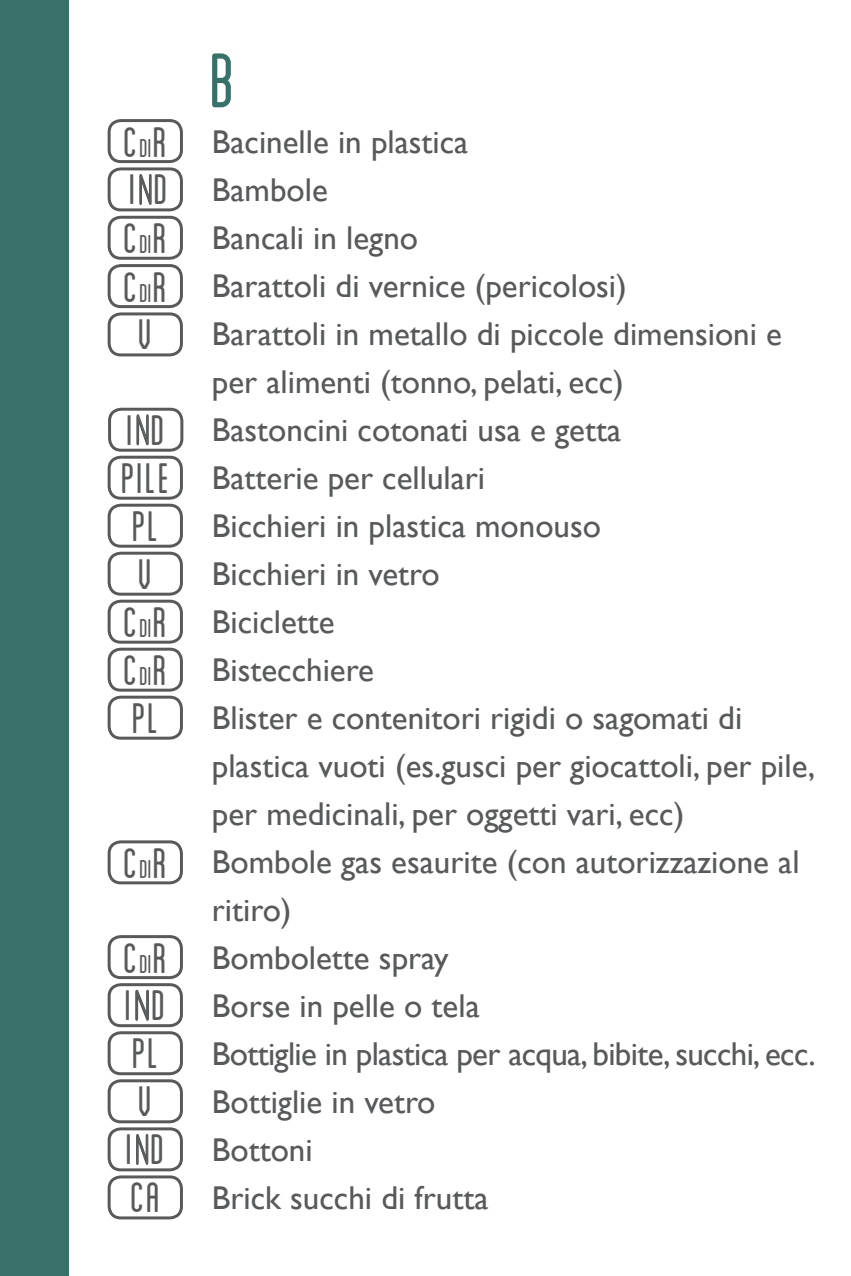
<style>
.page{position:relative;width:851px;height:1276px;background:#fff}
.page>*{position:absolute;margin:0;border:0;box-sizing:border-box;transform-origin:0 0}
.t1{font:condensed 81px "Blanch";color:#387167}
.t2{font:condensed 44.7px/96.6px "Blanch";letter-spacing:.05em;color:#58595b}
.t3{font:33px/48px "Gill Sans";color:#58595b}
.s1{font-size:27px}
.s2{font-family:"Gotham Rounded";font-stretch:normal;font-size:42px}
</style>
<div class="page">
<div style="left:0;top:0;width:68px;height:1276px;background:#387167"></div>
<svg style="left:139px;top:174px;width:13px;height:31px"></svg>
<div style="left:108px;top:167px;width:75px;height:44px;border:3px solid #58595b;border-radius:12px"></div>
<div style="left:108px;top:504px;width:75px;height:44px;border:3px solid #58595b;border-radius:12px"></div>
<svg style="left:135px;top:989px;width:14px;height:32px"></svg>
<div style="left:108px;top:983px;width:75px;height:44px;border:3px solid #58595b;border-radius:12px"></div>
<svg style="left:136px;top:1134px;width:13px;height:31px"></svg>
<div style="left:108px;top:1127px;width:75px;height:44px;border:3px solid #58595b;border-radius:12px"></div>
<svg style="left:136px;top:414px;width:13px;height:32px"></svg>
<div style="left:108px;top:408px;width:75px;height:44px;border:3px solid #58595b;border-radius:12px"></div>
<div style="left:108px;top:312px;width:75px;height:44px;border:3px solid #58595b;border-radius:12px"></div>
<div style="left:108px;top:552px;width:75px;height:43px;border:3px solid #58595b;border-radius:12px"></div>
<div style="left:108px;top:1079px;width:75px;height:44px;border:3px solid #58595b;border-radius:12px"></div>
<div style="left:108px;top:695px;width:75px;height:44px;border:3px solid #58595b;border-radius:12px"></div>
<div style="left:108px;top:1031px;width:75px;height:44px;border:3px solid #58595b;border-radius:12px"></div>
<div style="left:108px;top:456px;width:75px;height:44px;border:3px solid #58595b;border-radius:12px"></div>
<div style="left:108px;top:119px;width:75px;height:44px;border:3px solid #58595b;border-radius:12px"></div>
<div style="left:108px;top:216px;width:75px;height:44px;border:3px solid #58595b;border-radius:12px"></div>
<div style="left:108px;top:264px;width:75px;height:44px;border:3px solid #58595b;border-radius:12px"></div>
<div style="left:108px;top:840px;width:75px;height:44px;border:3px solid #58595b;border-radius:12px"></div>
<div style="left:108px;top:935px;width:75px;height:44px;border:3px solid #58595b;border-radius:12px"></div>
<div style="left:108px;top:599px;width:75px;height:44px;border:3px solid #58595b;border-radius:12px"></div>
<div style="left:108px;top:647px;width:75px;height:44px;border:3px solid #58595b;border-radius:12px"></div>
<div style="left:108px;top:1175px;width:75px;height:44px;border:3px solid #58595b;border-radius:12px"></div>
<h2 class="t2" style="left:123px;top:92px;width:45px">C<span class="s1">DI</span>R<br>C<span class="s1">DI</span>R</h2>
<h2 class="t2" style="left:123px;top:237px;width:45px">C<span class="s1">DI</span>R</h2>
<h2 class="t2" style="left:129px;top:139px;width:40px">I<span class="s2">N</span>D</h2>
<h2 class="t2" style="left:138px;top:284px;width:16px">V</h2>
<h2 class="t2" style="left:126px;top:380px;width:40px">I<span class="s2">N</span>D</h2>
<h2 class="t2" style="left:121px;top:428px;width:50px">PILE</h2>
<h2 class="t2" style="left:132px;top:476px;width:28px">PL</h2>
<h2 class="t2" style="left:138px;top:524px;width:16px">V</h2>
<h2 class="t2" style="left:123px;top:597px;width:45px;line-height:48px">C<span class="s1">DI</span>R<br>C<span class="s1">DI</span>R</h2>
<h2 class="t2" style="left:132px;top:668px;width:28px">PL</h2>
<h2 class="t2" style="left:123px;top:814px;width:45px;line-height:94.8px">C<span class="s1">DI</span>R<br>C<span class="s1">DI</span>R</h2>
<h2 class="t2" style="left:125px;top:955px;width:42px">I<span class="s2">N</span>D</h2>
<h2 class="t2" style="left:132px;top:1003px;width:28px">PL</h2>
<h2 class="t2" style="left:138px;top:1051px;width:16px">V</h2>
<h2 class="t2" style="left:126px;top:1099px;width:40px">I<span class="s2">N</span>D</h2>
<h2 class="t2" style="left:130px;top:1147px;width:31px">CA</h2>
<h1 class="t1" style="left:210px;top:37px;width:27px">B</h1>
<p class="t3" style="left:212px;top:117px;width:605px">Bacinelle in plastica<br>Bambole<br>Bancali in legno<br>Barattoli di vernice (pericolosi)<br>Barattoli in metallo di piccole dimensioni e per alimenti (tonno, pelati, ecc)<br>Bastoncini cotonati usa e getta<br>Batterie per cellulari<br>Bicchieri in plastica monouso<br>Bicchieri in vetro<br>Biciclette<br>Bistecchiere<br>Blister e contenitori rigidi o sagomati di plastica vuoti (es.gusci per giocattoli, per pile, per medicinali, per oggetti vari, ecc)<br>Bombole gas esaurite (con autorizzazione al ritiro)<br>Bombolette spray<br>Borse in pelle o tela<br>Bottiglie in plastica per acqua, bibite, succhi, ecc.<br>Bottiglie in vetro<br>Bottoni<br>Brick succhi di frutta</p>
</div>
